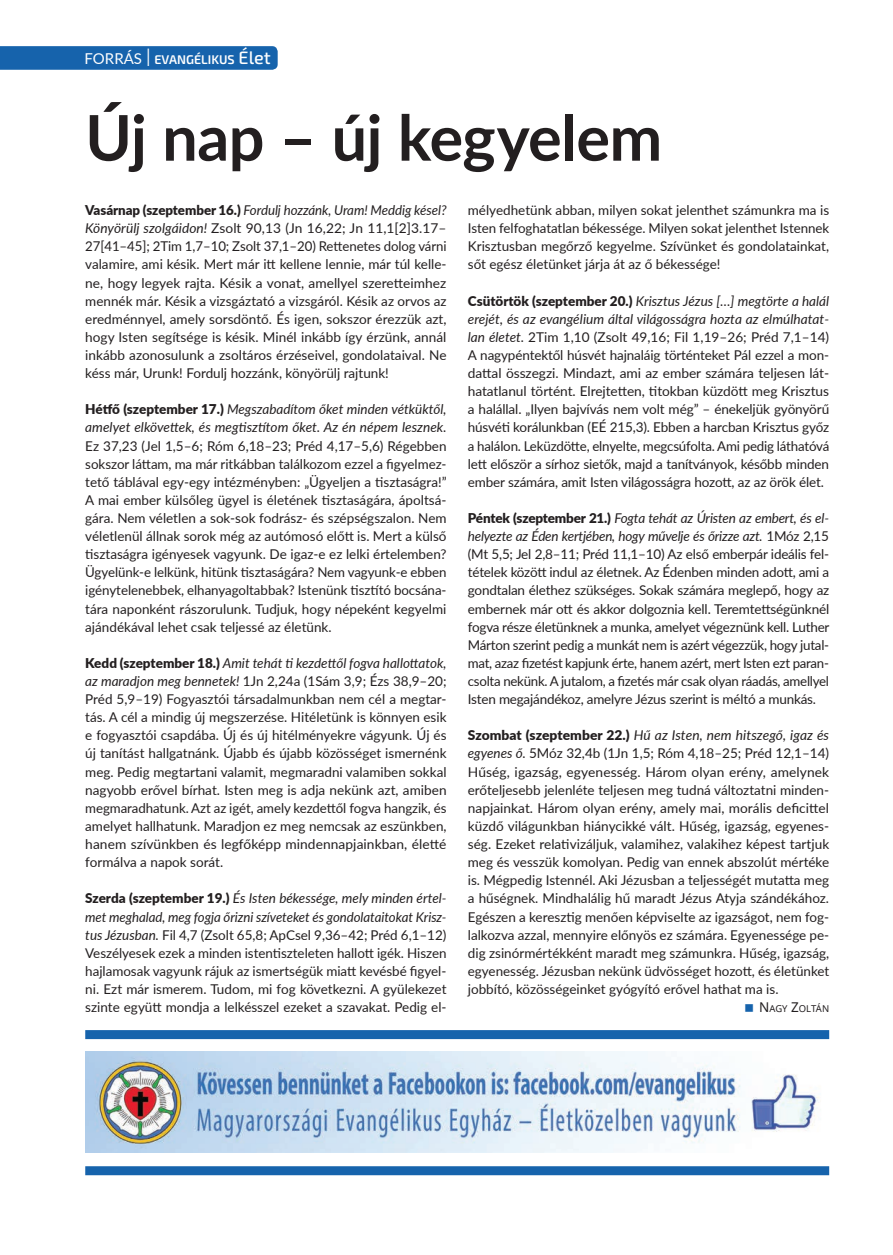
<style>
.page{position:relative;width:893px;height:1255px;background:#fff}
.page>*{position:absolute;margin:0;border:0;box-sizing:border-box;transform-origin:0 0}
.t1{font:700 63px "Lato";letter-spacing:-.01em;color:#231f20}
.t2{font:13.5px/18.1px "Lato";color:#231f20;text-align:justify}
.t3{font:italic 13.5px/18.1px "Lato";color:#231f20}
.t4{font:600 12.6px "Exo 2";color:#fff}
.t5{font:9.45px "Noto Sans";letter-spacing:-.005em;color:#231f20}
.s1{font-family:"Lato";font-weight:400;font-size:15px}
.s2{font-weight:300;font-size:25.2px}
.s3{font-weight:500;font-size:18px}
.s4{font-weight:900}
.s5{font-style:italic}
.s6{font-weight:900;font-style:normal}
.s7{font-size:13.5px}
</style>
<div class="page">
<svg style="left:0;top:46px;width:278px;height:24px;background:#1a65ad"></svg>
<img style="left:85px;top:1051px;width:734px;height:101px">
<div style="left:85px;top:1030px;width:744px;height:9px;background:#1663ac"></div>
<div style="left:85px;top:1166px;width:744px;height:9px;background:#1663ac"></div>
<p class="t4" style="left:85px;top:52px;width:188px"><span class="s1">FORRÁS</span> <span class="s2">I</span> EVANGÉLIKUS <span class="s3">Élet</span></p>
<h1 class="t1" style="left:85px;top:91px;width:578px">Új nap – új kegyelem</h1>
<p class="t2" style="left:85px;top:200px;width:363px"><span class="s4">Vasárnap (szeptember 16.)</span> <span class="s5">Fordulj hozzánk, Uram! Meddig késel?<br>Könyörülj szolgáidon!</span> Zsolt 90,13 (Jn 16,22; Jn 11,1[2]3.17– 27[41–45]; 2Tim 1,7–10; Zsolt 37,1–20) Rettenetes dolog várni valamire, ami késik. Mert már itt kellene lennie, már túl kelle&shy;ne, hogy legyek rajta. Késik a vonat, amellyel szeretteimhez mennék már. Késik a vizsgáztató a vizsgáról. Késik az orvos az eredménnyel, amely sorsdöntő. És igen, sokszor érezzük azt, hogy Isten segítsége is késik. Minél inkább így érzünk, annál inkább azonosulunk a zsoltáros érzéseivel, gondolataival. Ne késs már, Urunk! Fordulj hozzánk, könyörülj rajtunk!</p>
<p class="t3" style="left:85px;top:400px;width:363px"><span class="s6">Hétfő (szeptember 17.)</span> Megszabadítom őket minden vétküktől, amelyet elkövettek, és megtisztítom őket. Az én népem lesznek.</p>
<p class="t2" style="left:85px;top:436px;width:363px">Ez 37,23 (Jel 1,5–6; Róm 6,18–23; Préd 4,17–5,6) Régebben sokszor láttam, ma már ritkábban találkozom ezzel a figyelmez&shy;tető táblával egy-egy intézményben: „Ügyeljen a tisztaságra!” A mai ember külsőleg ügyel is életének tisztaságára, ápoltsá&shy;gára. Nem véletlen a sok-sok fodrász- és szépségszalon. Nem véletlenül állnak sorok még az autómosó előtt is. Mert a külső tisztaságra igényesek vagyunk. De igaz-e ez lelki értelemben?<br>Ügyelünk-e lelkünk, hitünk tisztaságára? Nem vagyunk-e ebben igénytelenebbek, elhanyagoltabbak? Istenünk tisztító bocsána&shy;tára naponként rászorulunk. Tudjuk, hogy népeként kegyelmi ajándékával lehet csak teljessé az életünk.</p>
<p class="t2" style="left:85px;top:653px;width:363px"><span class="s4">Kedd (szeptember 18.)</span> <span class="s5">Amit tehát ti kezdettől fogva hallottatok, az maradjon meg bennetek!</span> 1Jn 2,24a (1Sám 3,9; Ézs 38,9–20; Préd 5,9–19) Fogyasztói társadalmunkban nem cél a megtar&shy;tás. A cél a mindig új megszerzése. Hitéletünk is könnyen esik e fogyasztói csapdába. Új és új hitélményekre vágyunk. Új és új tanítást hallgatnánk. Újabb és újabb közösséget ismernénk meg. Pedig megtartani valamit, megmaradni valamiben sokkal nagyobb erővel bírhat. Isten meg is adja nekünk azt, amiben megmaradhatunk. Azt az igét, amely kezdettől fogva hangzik, és amelyet hallhatunk. Maradjon ez meg nemcsak az eszünkben, hanem szívünkben és legfőképp mindennapjainkban, életté formálva a napok sorát.</p>
<p class="t2" style="left:85px;top:888px;width:363px"><span class="s4">Szerda (szeptember 19.)</span> <span class="s5">És Isten békessége, mely minden értel&shy;met meghalad, meg fogja őrizni szíveteket és gondolataitokat Krisz&shy;tus Jézusban.</span> Fil 4,7 (Zsolt 65,8; ApCsel 9,36–42; Préd 6,1–12)<br>Veszélyesek ezek a minden istentiszteleten hallott igék. Hiszen hajlamosak vagyunk rájuk az ismertségük miatt kevésbé figyel&shy;ni. Ezt már ismerem. Tudom, mi fog következni. A gyülekezet szinte együtt mondja a lelkésszel ezeket a szavakat. Pedig el-</p>
<p class="t2" style="left:468px;top:200px;width:363px">mélyedhetünk abban, milyen sokat jelenthet számunkra ma is Isten felfoghatatlan békessége. Milyen sokat jelenthet Istennek Krisztusban megőrző kegyelme. Szívünket és gondolatainkat, sőt egész életünket járja át az ő békessége!</p>
<p class="t2" style="left:468px;top:291px;width:363px"><span class="s4">Csütörtök (szeptember 20.)</span> <span class="s5">Krisztus Jézus […] megtörte a halál erejét, és az evangélium által világosságra hozta az elmúlhatat&shy;lan életet.</span> 2Tim 1,10 (Zsolt 49,16; Fil 1,19–26; Préd 7,1–14)<br>A nagypéntektől húsvét hajnaláig történteket Pál ezzel a mon&shy;dattal összegzi. Mindazt, ami az ember számára teljesen lát&shy;hatatlanul történt. Elrejtetten, titokban küzdött meg Krisztus a halállal. „Ilyen bajvívás nem volt még” – énekeljük gyönyörű húsvéti korálunkban (EÉ 215,3). Ebben a harcban Krisztus győz a halálon. Leküzdötte, elnyelte, megcsúfolta. Ami pedig láthatóvá lett először a sírhoz sietők, majd a tanítványok, később minden ember számára, amit Isten világosságra hozott, az az örök élet.</p>
<p class="t2" style="left:468px;top:508px;width:363px"><span class="s4">Péntek (szeptember 21.)</span> <span class="s5">Fogta tehát az Úristen az embert, és el&shy;helyezte az Éden kertjében, hogy művelje és őrizze azt.</span> 1Móz 2,15 (Mt 5,5; Jel 2,8–11; Préd 11,1–10) Az első emberpár ideális fel&shy;tételek között indul az életnek. Az Édenben minden adott, ami a gondtalan élethez szükséges. Sokak számára meglepő, hogy az embernek már ott és akkor dolgoznia kell. Teremtettségünknél fogva része életünknek a munka, amelyet végeznünk kell. Luther Márton szerint pedig a munkát nem is azért végezzük, hogy jutal&shy;mat, azaz fizetést kapjunk érte, hanem azért, mert Isten ezt paran&shy;csolta nekünk. A jutalom, a fizetés már csak olyan ráadás, amellyel Isten megajándékoz, amelyre Jézus szerint is méltó a munkás.</p>
<p class="t2" style="left:468px;top:725px;width:363px"><span class="s4">Szombat (szeptember 22.)</span> <span class="s5">Hű az Isten, nem hitszegő, igaz és egyenes ő.</span> 5Móz 32,4b (1Jn 1,5; Róm 4,18–25; Préd 12,1–14)<br>Hűség, igazság, egyenesség. Három olyan erény, amelynek erőteljesebb jelenléte teljesen meg tudná változtatni minden&shy;napjainkat. Három olyan erény, amely mai, morális deficittel küzdő világunkban hiánycikké vált. Hűség, igazság, egyenes&shy;ség. Ezeket relativizáljuk, valamihez, valakihez képest tartjuk meg és vesszük komolyan. Pedig van ennek abszolút mértéke is. Mégpedig Istennél. Aki Jézusban a teljességét mutatta meg a hűségnek. Mindhalálig hű maradt Jézus Atyja szándékához.<br>Egészen a keresztig menően képviselte az igazságot, nem fog&shy;lalkozva azzal, mennyire előnyös ez számára. Egyenessége pe&shy;dig zsinórmértékként maradt meg számunkra. Hűség, igazság, egyenesség. Jézusban nekünk üdvösséget hozott, és életünket jobbító, közösségeinket gyógyító erővel hathat ma is.</p>
<p class="t5" style="left:759px;top:1002px;width:72px"><span class="s7">N</span> AGY <span class="s7">Z</span>OLTÁN</p>
</div>
